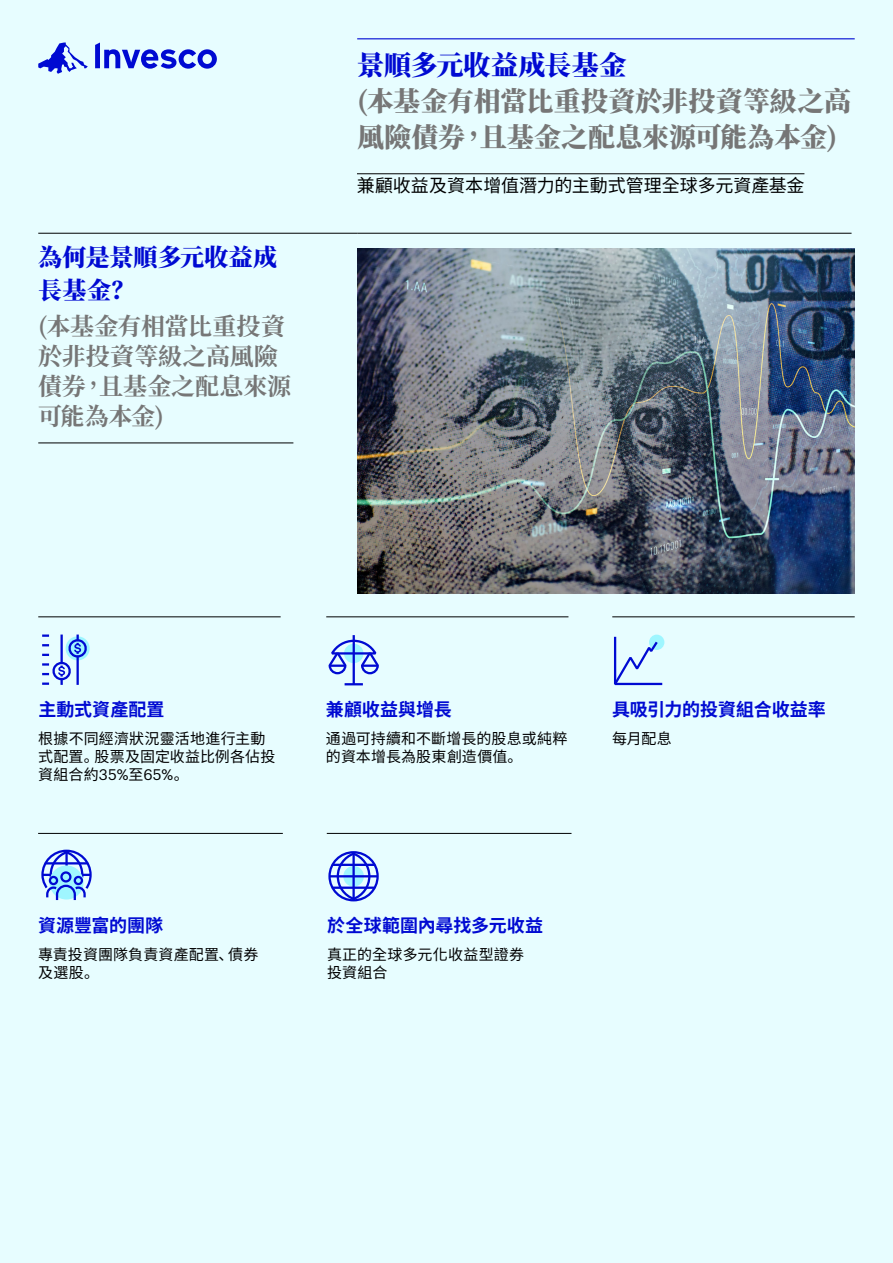
<style>
.page{position:relative;width:893px;height:1263px;background:#e7fdff}
.page>*{position:absolute;margin:0;border:0;box-sizing:border-box;transform-origin:0 0}
.t1{font:900 27px/36px "Noto Serif TC";letter-spacing:-.005em;color:#767676}
.t2{font:900 27px "Noto Serif TC";letter-spacing:.005em;color:#000ad2}
.Legal___Graphik_Compact_8_10pt{font:700 24px/30px "Noto Serif TC";letter-spacing:-.01em;color:#767676}
.Legal___Graphik_Compact_8_10pt-2{font:900 24px/33px "Noto Serif SC";letter-spacing:.01em;color:#000ad2}
.Body__Large____Graphik_10_12pt{font:700 18px "Noto Sans SC";color:#000ad2}
.Body__Large____Graphik_10_12pt-2{font:18px "Noto Sans TC";letter-spacing:-.005em;color:#000}
.Body__Large____Graphik_10_12pt-3{font:700 18px "Noto Sans TC";letter-spacing:-.01em;color:#000ad2}
.Body__Large____Graphik_10_12pt-4{font:15px/18px "Noto Sans SC";letter-spacing:.01em;color:#000}
.Body__Large____Graphik_10_12pt-5{font:15px/18px "Noto Sans TC";letter-spacing:.01em;color:#000}
.s1{font-family:"Graphik"}
</style>
<div class="page">
<svg style="left:38px;top:43px;width:50px;height:31px"></svg>
<svg style="left:95px;top:43px;width:122px;height:26px"></svg>
<hr style="left:38px;top:233px;width:319px;height:1px;background:#000">
<hr style="left:38px;top:443px;width:255px;height:1px;background:#000">
<img style="left:357px;top:249px;width:497px;height:345px">
<hr style="left:357px;top:233px;width:494px;height:1px;background:#000">
<hr style="left:38px;top:617px;width:243px;height:1px;background:#000">
<svg style="left:66px;top:636px;width:24px;height:24px"></svg>
<svg style="left:42px;top:634px;width:46px;height:51px"></svg>
<hr style="left:612px;top:617px;width:243px;height:1px;background:#000">
<svg style="left:614px;top:634px;width:50px;height:52px"></svg>
<hr style="left:38px;top:833px;width:245px;height:1px;background:#000">
<hr style="left:326px;top:617px;width:242px;height:1px;background:#000">
<svg style="left:345px;top:683px;width:18px;height:2px"></svg>
<hr style="left:353px;top:653px;width:2px;height:31px;background:#000ad2">
<svg style="left:328px;top:635px;width:51px;height:40px"></svg>
<hr style="left:327px;top:833px;width:244px;height:1px;background:#000">
<svg style="left:41px;top:849px;width:51px;height:52px"></svg>
<div style="left:49px;top:876px;width:9px;height:9px;border:2px solid #000ad2;border-radius:50%"></div>
<div style="left:328px;top:851px;width:51px;height:50px;border:2px solid #000ad2;border-radius:50%"></div>
<hr style="left:330px;top:875px;width:47px;height:2px;background:#000ad2">
<hr style="left:333px;top:864px;width:41px;height:2px;background:#000ad2">
<hr style="left:333px;top:886px;width:41px;height:3px;background:#000ad2">
<svg style="left:336px;top:851px;width:36px;height:51px"></svg>
<hr style="left:357px;top:38px;width:498px;height:1px;background:#000ad2">
<hr style="left:357px;top:173px;width:447px;height:1px;background:#000">
<p class="Legal___Graphik_Compact_8_10pt-2" style="left:38px;top:241px;width:240px">為何是景順多元收益成長基金？</p>
<p class="Legal___Graphik_Compact_8_10pt" style="left:38px;top:312px;width:254px">(本基金有相當比重投資於非投資等級之高風險債券，且基金之配息來源可能為本金)</p>
<p class="t2" style="left:357px;top:50px;width:271px">景順多元收益成長基金</p>
<p class="t1" style="left:357px;top:84px;width:495px">(本基金有相當比重投資於非投資等級之高風險債券，且基金之配息來源可能為本金)</p>
<p class="Body__Large____Graphik_10_12pt-2" style="left:357px;top:175px;width:449px">兼顧收益及資本增值潛力的主動式管理全球多元資產基金</p>
<p class="Body__Large____Graphik_10_12pt" style="left:38px;top:700px;width:127px">主動式資產配置</p>
<p class="Body__Large____Graphik_10_12pt-4" style="left:38px;top:729px;width:239px">根據不同經濟狀況靈活地進行主動式配置。股票及固定收益比例各佔投資組合約<span class="s1">35%</span>至<span class="s1">65%</span>。</p>
<p class="Body__Large____Graphik_10_12pt" style="left:326px;top:700px;width:127px">兼顧收益與增長</p>
<p class="Body__Large____Graphik_10_12pt-4" style="left:326px;top:729px;width:243px">通過可持續和不斷增長的股息或純粹的資本增長為股東創造價值。</p>
<p class="Body__Large____Graphik_10_12pt-3" style="left:612px;top:700px;width:215px">具吸引力的投資組合收益率</p>
<p class="Body__Large____Graphik_10_12pt-5" style="left:612px;top:729px;width:61px">每月配息</p>
<p class="Body__Large____Graphik_10_12pt" style="left:38px;top:915px;width:126px">資源豐富的團隊</p>
<p class="Body__Large____Graphik_10_12pt-4" style="left:38px;top:946px;width:222px">專責投資團隊負責資產配置、債券及選股。</p>
<p class="Body__Large____Graphik_10_12pt" style="left:327px;top:915px;width:218px">於全球範圍內尋找多元收益</p>
<p class="Body__Large____Graphik_10_12pt-5" style="left:327px;top:946px;width:199px">真正的全球多元化收益型證券投資組合</p>
</div>
